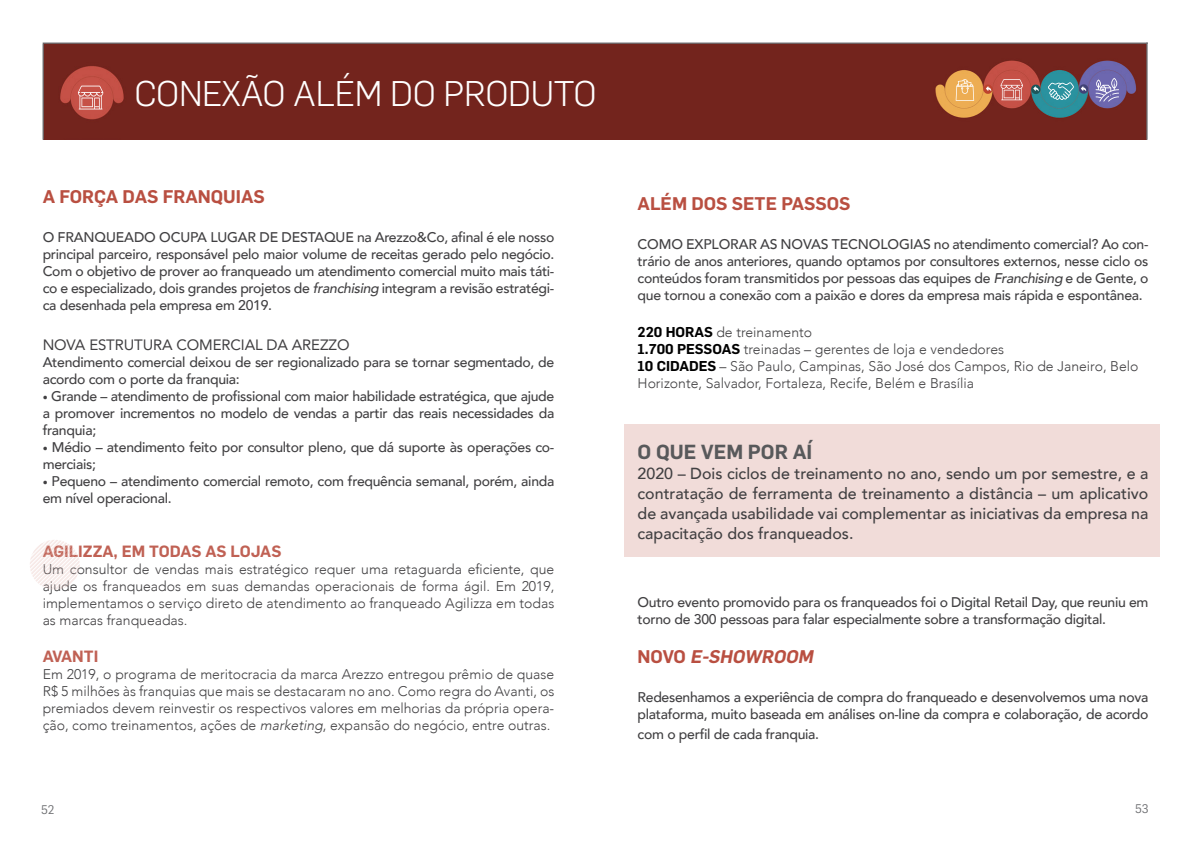
<style>
.page{position:relative;width:1191px;height:842px;background:#fff}
.page>*{position:absolute;margin:0;border:0;box-sizing:border-box;transform-origin:0 0}
.t1{font:300 35px "Flama";letter-spacing:-.01em;color:#fff}
.t2{font:600 20px "Flama";color:#58595b}
.t3{font:600 18px "Flama";color:#b94f41}
.t4{font:italic 600 18px "Flama";color:#b94f41}
.t5{font:500 16px/20px "Avenir";color:#414042;text-align:justify}
.t6{font:600 16px "Flama";color:#c06154}
.t7{font:15px "Avenir";letter-spacing:-.01em;color:#414042}
.t8{font:500 14px/17px "Avenir";letter-spacing:-.02em;color:#414042}
.t9{font:300 14px/17px "Avenir";color:#414042;text-align:justify}
.t10{font:12.2px "Flama";color:#6d6e71}
.s1{font-style:italic}
.s2{font-size:10px}
.s3{font-family:"Flama";font-weight:600;color:#000}
.s4{font-style:normal}
</style>
<div class="page">
<div style="left:624px;top:424px;width:535px;height:133px;background:#f1dcd9"></div>
<svg style="left:30px;top:540px;width:50px;height:50px"></svg>
<div style="left:44px;top:44px;width:839px;height:96px;background:#73241d"></div>
<img style="left:883px;top:44px;width:263px;height:96px">
<svg style="left:1000px;top:79px;width:23px;height:21px"></svg>
<svg style="left:955px;top:79px;width:19px;height:22px"></svg>
<svg style="left:1033px;top:86px;width:5px;height:5px"></svg>
<svg style="left:986px;top:86px;width:5px;height:5px"></svg>
<hr style="left:43px;top:44px;width:1px;height:96px;background:#6d6e71">
<hr style="left:43px;top:43px;width:1104px;height:1px;background:#6d6e71">
<svg style="left:1048px;top:82px;width:25px;height:18px"></svg>
<svg style="left:78px;top:86px;width:25px;height:23px"></svg>
<svg style="left:1095px;top:78px;width:24px;height:24px"></svg>
<hr style="left:1146px;top:43px;width:1px;height:97px;background:#6d6e71">
<svg style="left:1080px;top:86px;width:6px;height:5px"></svg>
<h1 class="t1" style="left:134px;top:70px;width:464px">CONEXÃO ALÉM DO PRODUTO</h1>
<p class="t3" style="left:43px;top:183px;width:224px">A FORÇA DAS FRANQUIAS</p>
<p class="t8" style="left:43px;top:228px;width:513px;text-align:justify">O FRANQUEADO OCUPA LUGAR DE DESTAQUE na Arezzo&amp;Co, afinal é ele nosso principal parceiro, responsável pelo maior volume de receitas gerado pelo negócio.<br>Com o objetivo de prover ao franqueado um atendimento comercial muito mais táti&shy;co e especializado, dois grandes projetos de <span class="s1">franchising</span> integram a revisão estratégi&shy;ca desenhada pela empresa em 2019.</p>
<p class="t7" style="left:43px;top:333px;width:308px">NOVA ESTRUTURA COMERCIAL DA AREZZO</p>
<p class="t8" style="left:43px;top:353px;width:513px">Atendimento comercial deixou de ser regionalizado para se tornar segmentado, de acordo com o porte da franquia:</p>
<p class="t8" style="left:43px;top:387px;width:513px;text-align:justify"><span class="s2">•</span> Grande – atendimento de profissional com maior habilidade estratégica, que ajude a promover incrementos no modelo de vendas a partir das reais necessidades da franquia;</p>
<p class="t8" style="left:43px;top:438px;width:513px"><span class="s2">•</span> Médio – atendimento feito por consultor pleno, que dá suporte às operações co&shy;merciais;</p>
<p class="t8" style="left:43px;top:472px;width:513px"><span class="s2">•</span> Pequeno – atendimento comercial remoto, com frequência semanal, porém, ainda em nível operacional.</p>
<p class="t6" style="left:43px;top:540px;width:240px">AGILIZZA, EM TODAS AS LOJAS</p>
<p class="t9" style="left:43px;top:560px;width:513px">Um consultor de vendas mais estratégico requer uma retaguarda eficiente, que ajude os franqueados em suas demandas operacionais de forma ágil. Em 2019, implementamos o serviço direto de atendimento ao franqueado Agilizza em todas as marcas franqueadas.</p>
<p class="t6" style="left:43px;top:645px;width:57px">AVANTI</p>
<p class="t9" style="left:43px;top:665px;width:513px">Em 2019, o programa de meritocracia da marca Arezzo entregou prêmio de quase R$ 5 milhões às franquias que mais se destacaram no ano. Como regra do Avanti, os premiados devem reinvestir os respectivos valores em melhorias da própria opera&shy;ção, como treinamentos, ações de <span class="s1">marketing</span>, expansão do negócio, entre outras.</p>
<p class="t3" style="left:637px;top:190px;width:214px">ALÉM DOS SETE PASSOS</p>
<p class="t8" style="left:637px;top:235px;width:512px;text-align:justify">COMO EXPLORAR AS NOVAS TECNOLOGIAS no atendimento comercial? Ao con&shy;trário de anos anteriores, quando optamos por consultores externos, nesse ciclo os conteúdos foram transmitidos por pessoas das equipes de <span class="s1">Franchising</span> e de Gente, o que tornou a conexão com a paixão e dores da empresa mais rápida e espontânea.</p>
<p class="t9" style="left:637px;top:324px;width:502px;text-align:left"><span class="s3">220 HORAS</span> de treinamento<br><span class="s3">1.700 PESSOAS</span> treinadas – gerentes de loja e vendedores<br><span class="s3">10 CIDADES</span> – São Paulo, Campinas, São José dos Campos, Rio de Janeiro, Belo Horizonte, Salvador, Fortaleza, Recife, Belém e Brasília</p>
<h2 class="t2" style="left:637px;top:437px;width:176px">O QUE VEM POR AÍ</h2>
<p class="t5" style="left:637px;top:462px;width:512px">2020 – Dois ciclos de treinamento no ano, sendo um por semestre, e a contratação de ferramenta de treinamento a distância – um aplicativo de avançada usabilidade vai complementar as iniciativas da empresa na capacitação dos franqueados.</p>
<p class="t8" style="left:637px;top:593px;width:512px">Outro evento promovido para os franqueados foi o Digital Retail Day, que reuniu em torno de 300 pessoas para falar especialmente sobre a transformação digital.</p>
<p class="t4" style="left:637px;top:643px;width:181px"><span class="s4">N O V O</span> E-SHOWROOM</p>
<p class="t8" style="left:637px;top:688px;width:512px">Redesenhamos a experiência de compra do franqueado e desenvolvemos uma nova plataforma, muito baseada em análises on-line da compra e colaboração, de acordo</p>
<p class="t8" style="left:637px;top:725px;width:183px">com o perfil de cada franquia.</p>
<p class="t10" style="left:41px;top:802px;width:15px">52</p>
<p class="t10" style="left:1135px;top:800px;width:15px">53</p>
</div>
